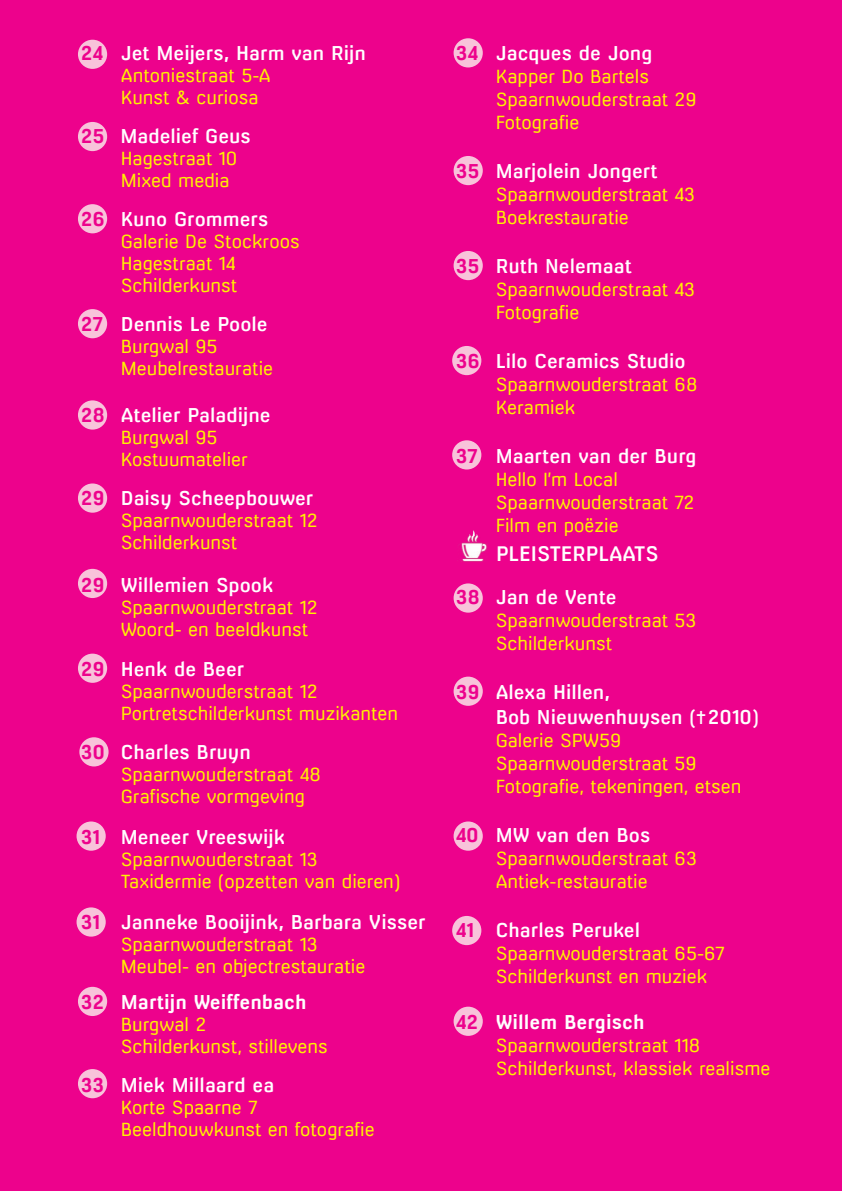
<style>
.page{position:relative;width:842px;height:1191px;background:#ed028c}
.page>*{position:absolute;margin:0;border:0;box-sizing:border-box;transform-origin:0 0}
.t1{font:20px "Milibus Sb";color:#fff}
.t2{font:19px/25.8px "Milibus Sb";color:#fff}
.t3{font:19px "Milibus Rg";color:#fff}
.t4{font:18px/22px "Milibus Lt";color:#fff101}
.s1{font-family:"Milibus Rg";color:#ed028c}
.s2{color:#ed028c}
</style>
<div class="page">
<div style="left:454px;top:1006px;width:29px;height:29px;background:#f8c3da;border-radius:50%"></div>
<div style="left:78px;top:986px;width:29px;height:30px;background:#f8c3da;border-radius:50%"></div>
<div style="left:78px;top:1069px;width:29px;height:29px;background:#f8c3da;border-radius:50%"></div>
<div style="left:452px;top:916px;width:29px;height:29px;background:#f8c3da;border-radius:50%"></div>
<div style="left:77px;top:907px;width:29px;height:29px;background:#f8c3da;border-radius:50%"></div>
<div style="left:454px;top:821px;width:29px;height:29px;background:#f8c3da;border-radius:50%"></div>
<div style="left:77px;top:821px;width:29px;height:29px;background:#f8c3da;border-radius:50%"></div>
<div style="left:79px;top:737px;width:30px;height:29px;background:#f8c3da;border-radius:50%"></div>
<div style="left:454px;top:676px;width:29px;height:30px;background:#f8c3da;border-radius:50%"></div>
<div style="left:78px;top:653px;width:29px;height:30px;background:#f8c3da;border-radius:50%"></div>
<div style="left:454px;top:583px;width:29px;height:29px;background:#f8c3da;border-radius:50%"></div>
<div style="left:78px;top:569px;width:29px;height:29px;background:#f8c3da;border-radius:50%"></div>
<div style="left:78px;top:483px;width:29px;height:30px;background:#f8c3da;border-radius:50%"></div>
<div style="left:452px;top:440px;width:29px;height:29px;background:#f8c3da;border-radius:50%"></div>
<div style="left:78px;top:400px;width:29px;height:29px;background:#f8c3da;border-radius:50%"></div>
<div style="left:452px;top:346px;width:29px;height:29px;background:#f8c3da;border-radius:50%"></div>
<div style="left:78px;top:309px;width:29px;height:29px;background:#f8c3da;border-radius:50%"></div>
<div style="left:454px;top:251px;width:29px;height:29px;background:#f8c3da;border-radius:50%"></div>
<div style="left:78px;top:204px;width:29px;height:29px;background:#f8c3da;border-radius:50%"></div>
<div style="left:454px;top:156px;width:29px;height:29px;background:#f8c3da;border-radius:50%"></div>
<div style="left:78px;top:122px;width:29px;height:29px;background:#f8c3da;border-radius:50%"></div>
<div style="left:454px;top:38px;width:29px;height:29px;background:#f8c3da;border-radius:50%"></div>
<div style="left:78px;top:40px;width:29px;height:29px;background:#f8c3da;border-radius:50%"></div>
<img style="left:459px;top:536px;width:28px;height:26px">
<img style="left:469px;top:530px;width:9px;height:6px">
<p class="t2" style="left:81px;top:40px;width:287px"><span class="s1">24</span> Jet Meijers, Harm van Rijn</p>
<p class="t4" style="left:121px;top:65px;width:152px">Antoniestraat 5-A<br>Kunst &amp; curiosa</p>
<p class="t2" style="left:81px;top:123px;width:172px"><span class="s1">25</span> Madelief Geus</p>
<p class="t4" style="left:121px;top:147px;width:118px">Hagestraat 10<br>Mixed media</p>
<p class="t2" style="left:81px;top:206px;width:189px"><span class="s1">26</span> Kuno Grommers</p>
<p class="t4" style="left:121px;top:230px;width:180px">Galerie De Stockroos<br>Hagestraat 14<br>Schilderkunst</p>
<p class="t2" style="left:81px;top:311px;width:188px"><span class="s1">27</span> Dennis Le Poole</p>
<p class="t4" style="left:121px;top:335px;width:154px">Burgwal 95<br>Meubelrestauratie</p>
<p class="t2" style="left:81px;top:402px;width:191px"><span class="s1">28</span> Atelier Paladijne</p>
<p class="t4" style="left:121px;top:426px;width:129px">Burgwal 95<br>Kostuumatelier</p>
<p class="t2" style="left:81px;top:484px;width:234px"><span class="s1">29</span> Daisy Scheepbouwer</p>
<p class="t4" style="left:121px;top:509px;width:198px">Spaarnwouderstraat 12<br>Schilderkunst</p>
<p class="t2" style="left:81px;top:571px;width:194px"><span class="s1">29</span> Willemien Spook</p>
<p class="t4" style="left:121px;top:596px;width:198px">Spaarnwouderstraat 12<br>Woord- en beeldkunst</p>
<p class="t2" style="left:81px;top:656px;width:165px"><span class="s1">29</span> Henk de Beer</p>
<p class="t4" style="left:121px;top:680px;width:279px">Spaarnwouderstraat 12<br>Portretschilderkunst muzikanten</p>
<p class="t2" style="left:81px;top:739px;width:172px"><span class="s1">30</span> Charles Bruyn</p>
<p class="t4" style="left:121px;top:763px;width:202px">Spaarnwouderstraat 48<br>Grafische vormgeving</p>
<p class="t2" style="left:81px;top:824px;width:206px"><span class="s1">31</span> Meneer Vreeswijk</p>
<p class="t4" style="left:121px;top:848px;width:281px">Spaarnwouderstraat 13<br>Taxidermie (opzetten van dieren)</p>
<p class="t2" style="left:81px;top:909px;width:346px"><span class="s1">31</span> Janneke Booijink, Barbara Visser</p>
<p class="t4" style="left:121px;top:933px;width:246px">Spaarnwouderstraat 13<br>Meubel- en objectrestauratie</p>
<p class="t3" style="left:81px;top:990px;width:227px"><span class="s2">32</span> Martijn Weiffenbach</p>
<p class="t4" style="left:121px;top:1013px;width:208px">Burgwal 2<br>Schilderkunst, stillevens</p>
<p class="t2" style="left:81px;top:1071px;width:195px"><span class="s1">33</span> Miek Millaard ea</p>
<p class="t4" style="left:121px;top:1096px;width:255px">Korte Spaarne 7<br>Beeldhouwkunst en fotografie</p>
<p class="t2" style="left:456px;top:40px;width:198px"><span class="s1">34</span> Jacques de Jong</p>
<p class="t4" style="left:496px;top:65px;width:202px;line-height:23px">Kapper Do Bartels<br>Spaarnwouderstraat 29<br>Fotografie</p>
<p class="t2" style="left:456px;top:158px;width:203px"><span class="s1">35</span> Marjolein Jongert</p>
<p class="t4" style="left:496px;top:183px;width:201px;line-height:23px">Spaarnwouderstraat 43<br>Boekrestauratie</p>
<p class="t2" style="left:456px;top:253px;width:178px"><span class="s1">35</span> Ruth Nelemaat</p>
<p class="t4" style="left:496px;top:278px;width:201px;line-height:23px">Spaarnwouderstraat 43<br>Fotografie</p>
<p class="t2" style="left:456px;top:348px;width:232px"><span class="s1">36</span> Lilo Ceramics Studio</p>
<p class="t4" style="left:496px;top:373px;width:203px;line-height:23px">Spaarnwouderstraat 68<br>Keramiek</p>
<p class="t2" style="left:456px;top:443px;width:242px"><span class="s1">37</span> Maarten van der Burg</p>
<p class="t4" style="left:496px;top:467px;width:200px;line-height:23px">Hello I’m Local<br>Spaarnwouderstraat 72<br>Film en poëzie</p>
<p class="t1" style="left:496px;top:541px;width:164px">PLEISTERPLAATS</p>
<p class="t2" style="left:456px;top:583px;width:162px"><span class="s1">38</span> Jan de Vente</p>
<p class="t4" style="left:496px;top:608px;width:202px;line-height:23px">Spaarnwouderstraat 53<br>Schilderkunst</p>
<p class="t2" style="left:496px;top:678px;width:265px;text-indent:-40px"><span class="s1">39</span> Alexa Hillen,<br>Bob Nieuwenhuysen (✝2010)</p>
<p class="t4" style="left:496px;top:729px;width:247px;line-height:23px">Galerie SPW59<br>Spaarnwouderstraat 59<br>Fotografie, tekeningen, etsen</p>
<p class="t2" style="left:456px;top:822px;width:196px"><span class="s1">40</span> MW van den Bos</p>
<p class="t4" style="left:496px;top:847px;width:203px;line-height:23px">Spaarnwouderstraat 63<br>Antiek-restauratie</p>
<p class="t2" style="left:456px;top:917px;width:186px"><span class="s1">41</span> Charles Perukel</p>
<p class="t4" style="left:496px;top:942px;width:231px;line-height:23px">Spaarnwouderstraat 65-67<br>Schilderkunst en muziek</p>
<p class="t3" style="left:456px;top:1010px;width:190px"><span class="s2">42</span> Willem Bergisch</p>
<p class="t4" style="left:496px;top:1034px;width:276px;line-height:23px">Spaarnwouderstraat 118<br>Schilderkunst, klassiek realisme</p>
</div>
